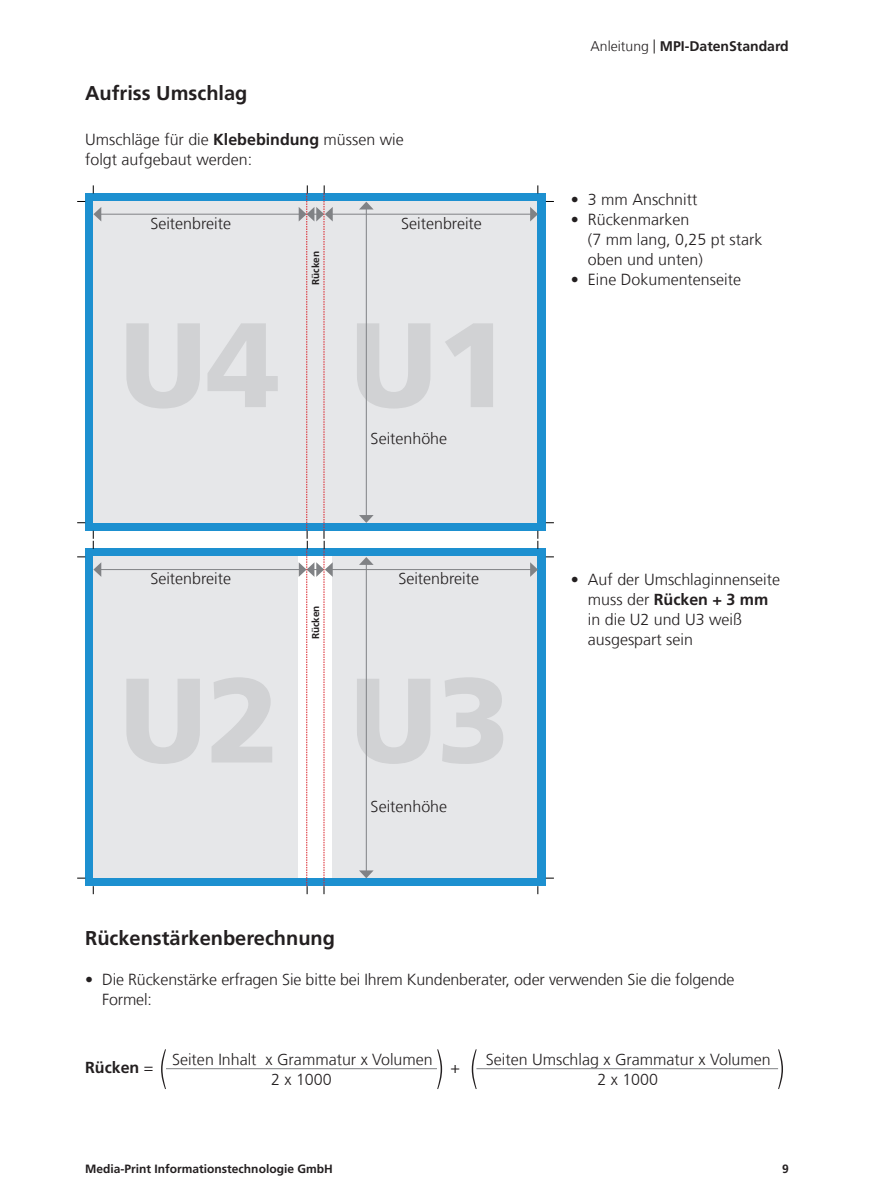
<style>
.page{position:relative;width:874px;height:1202px;background:#fff}
.page>*{position:absolute;margin:0;border:0;box-sizing:border-box;transform-origin:0 0}
.t1{font:900 120px "Frutiger LT Com";color:#d1d2d4}
.t2{font:700 20px "Frutiger LT Com";color:#231f20}
.t3{font:300 16px/20px "Frutiger LT Com";color:#231f20}
.t4{font:700 16px "Frutiger LT Com";color:#231f20}
.t5{font:700 14px "Frutiger LT Com";color:#231f20}
.t6{font:700 12px "Frutiger LT Com";color:#231f20}
.t7{font:700 10px "Frutiger LT Com";color:#231f20}
.s1{font-weight:700}
.s2{font-weight:300}
</style>
<div class="page">
<hr style="left:166px;top:1068px;width:271px;height:1px;background:#808285">
<hr style="left:476px;top:1068px;width:301px;height:1px;background:#808285">
<svg style="left:161px;top:1049px;width:5px;height:40px"></svg>
<svg style="left:471px;top:1049px;width:5px;height:40px"></svg>
<svg style="left:437px;top:1049px;width:5px;height:40px"></svg>
<svg style="left:777px;top:1049px;width:5px;height:40px"></svg>
<div style="left:85px;top:193px;width:460px;height:338px;background:#1d90d0"></div>
<div style="left:85px;top:549px;width:460px;height:337px;background:#1d90d0"></div>
<div style="left:93px;top:201px;width:213px;height:322px;background:#e6e7e9"></div>
<div style="left:93px;top:557px;width:213px;height:321px;background:#e6e7e9"></div>
<div style="left:323px;top:201px;width:214px;height:322px;background:#e6e7e9"></div>
<div style="left:323px;top:557px;width:214px;height:321px;background:#e6e7e9"></div>
<hr style="left:100px;top:214px;width:200px;height:1px;background:#808285">
<svg style="left:93px;top:207px;width:8px;height:14px"></svg>
<hr style="left:100px;top:569px;width:200px;height:1px;background:#808285">
<svg style="left:93px;top:562px;width:8px;height:15px"></svg>
<hr style="left:331px;top:214px;width:200px;height:1px;background:#808285">
<svg style="left:530px;top:207px;width:7px;height:14px"></svg>
<hr style="left:331px;top:569px;width:200px;height:1px;background:#808285">
<svg style="left:530px;top:562px;width:7px;height:15px"></svg>
<hr style="left:365px;top:208px;width:1px;height:308px;background:#808285">
<svg style="left:359px;top:202px;width:14px;height:7px"></svg>
<svg style="left:359px;top:515px;width:14px;height:8px"></svg>
<hr style="left:365px;top:564px;width:1px;height:307px;background:#808285">
<svg style="left:359px;top:557px;width:14px;height:8px"></svg>
<svg style="left:359px;top:870px;width:14px;height:8px"></svg>
<svg style="left:537px;top:531px;width:1px;height:18px"></svg>
<svg style="left:93px;top:531px;width:1px;height:18px"></svg>
<svg style="left:298px;top:185px;width:34px;height:709px"></svg>
<p class="t2" style="left:85px;top:81px;width:164px">Aufriss Umschlag</p>
<p class="t3" style="left:85px;top:130px;width:320px">Umschläge für die <span class="s1">Klebebindung</span> müssen wie folgt aufgebaut werden:</p>
<p class="t3" style="left:150px;top:213px;width:82px">Seitenbreite</p>
<h1 class="t1" style="left:120px;top:293px;width:162px">U4</h1>
<p class="t7" style="left:310px;top:285px;width:35px;rotate:-90deg">Rücken</p>
<p class="t3" style="left:401px;top:213px;width:82px">Seitenbreite</p>
<h1 class="t1" style="left:350px;top:293px;width:162px">U1</h1>
<p class="t3" style="left:370px;top:429px;width:78px">Seitenhöhe</p>
<p class="t3" style="left:150px;top:569px;width:82px">Seitenbreite</p>
<h1 class="t1" style="left:120px;top:648px;width:162px">U2</h1>
<p class="t7" style="left:310px;top:639px;width:35px;rotate:-90deg">Rücken</p>
<p class="t3" style="left:398px;top:569px;width:82px">Seitenbreite</p>
<h1 class="t1" style="left:350px;top:648px;width:162px">U3</h1>
<p class="t3" style="left:370px;top:797px;width:78px">Seitenhöhe</p>
<p class="t2" style="left:85px;top:926px;width:251px">Rückenstärkenberechnung</p>
<p class="t5" style="left:590px;top:38px;width:200px"><span class="s2">Anleitung |</span> MPI-DatenStandard</p>
<p class="t3" style="left:570px;top:190px;width:128px">• 3 mm Anschnitt</p>
<p class="t3" style="left:587px;top:210px;width:176px;text-indent:-17px">• Rückenmarken<br>(7 mm lang, 0,25 pt stark oben und unten)</p>
<p class="t3" style="left:570px;top:270px;width:171px">• Eine Dokumentenseite</p>
<p class="t3" style="left:587px;top:570px;width:194px;text-indent:-17px">• Auf der Umschlaginnenseite muss der <span class="s1">Rücken + 3 mm </span>in die U2 und U3 weiß ausgespart sein</p>
<p class="t3" style="left:102px;top:970px;width:633px;text-indent:-17px">• Die Rückenstärke erfragen Sie bitte bei Ihrem Kundenberater, oder verwenden Sie die folgende<br>Formel:</p>
<p class="t4" style="left:85px;top:1058px;width:70px">Rücken <span class="s2">=</span></p>
<p class="t3" style="left:172px;top:1050px;width:262px">Seiten Inhalt x Grammatur x Volumen</p>
<p class="t3" style="left:485px;top:1050px;width:286px">Seiten Umschlag x Grammatur x Volumen</p>
<p class="t3" style="left:450px;top:1058px;width:11px">+</p>
<p class="t3" style="left:271px;top:1070px;width:62px">2 x 1000</p>
<p class="t3" style="left:597px;top:1070px;width:62px">2 x 1000</p>
<p class="t6" style="left:85px;top:1161px;width:249px">Media-Print Informationstechnologie GmbH</p>
<p class="t6" style="left:781px;top:1161px;width:8px">9</p>
</div>
